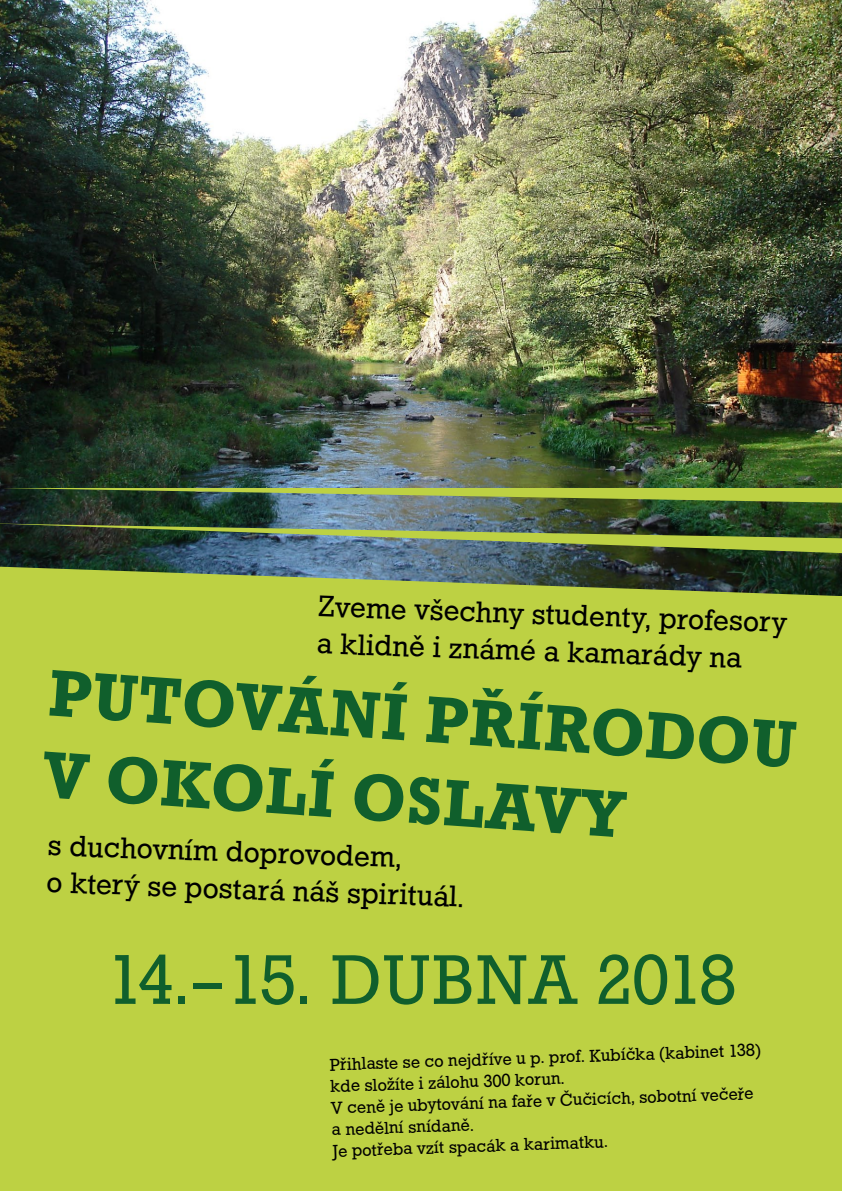
<style>
.page{position:relative;width:842px;height:1191px;background:#fff}
.page>*{position:absolute;margin:0;border:0;box-sizing:border-box;transform-origin:0 0}
.t1{font:72.7px "Roctus TOT";color:#105f2c}
.t2{font:500 68.2px/81.8px "Roctus TOT";color:#105f2c}
.t3{font:30.8px/37px "Roctus TOT";color:#000}
.t4{font:18px/21.6px "Roctus TOT";color:#000}
</style>
<div class="page">
<div style="left:0;top:596px;width:842px;height:595px;background:#bdd143"></div>
<img style="left:0;top:0;width:842px;height:523px">
<img style="left:0;top:523px;width:842px;height:73px">
<h3 class="t3" style="left:319px;top:587px;width:470px;rotate:2deg">ZVEME VŠECHNY STUDENTY, PROFESORY<br>AKLIDNĚ I ZNÁMÉ AKAMARÁDY NA</h3>
<h2 class="t2" style="left:52px;top:652px;width:751px;rotate:4deg">Putování přírodou v okolí Oslavy</h2>
<h3 class="t3" style="left:49px;top:826px;width:419px;rotate:2deg">S DUCHOVNÍM DOPROVODEM,<br>O KTERÝ SE POSTARÁ NÁŠ SPIRITUÁL.</h3>
<h1 class="t1" style="left:106px;top:940px;width:631px">14.–15. DUBNA 2018</h1>
<p class="t4" style="left:329px;top:1054px;width:433px;rotate:-2deg">PŘIHLASTE SE CO NEJDŘÍVE U P. PROF. KUBÍČKA (KABINET 138)<br>KDE SLOŽÍTE I ZÁLOHU 300 KORUN.<br>V CENĚ JE UBYTOVÁNÍ NA FAŘE V ČUČICÍCH, SOBOTNÍ VEČEŘE A NEDĚLNÍ SNÍDANĚ.<br>JE POTŘEBA VZÍT SPACÁK AKARIMATKU.</p>
</div>
